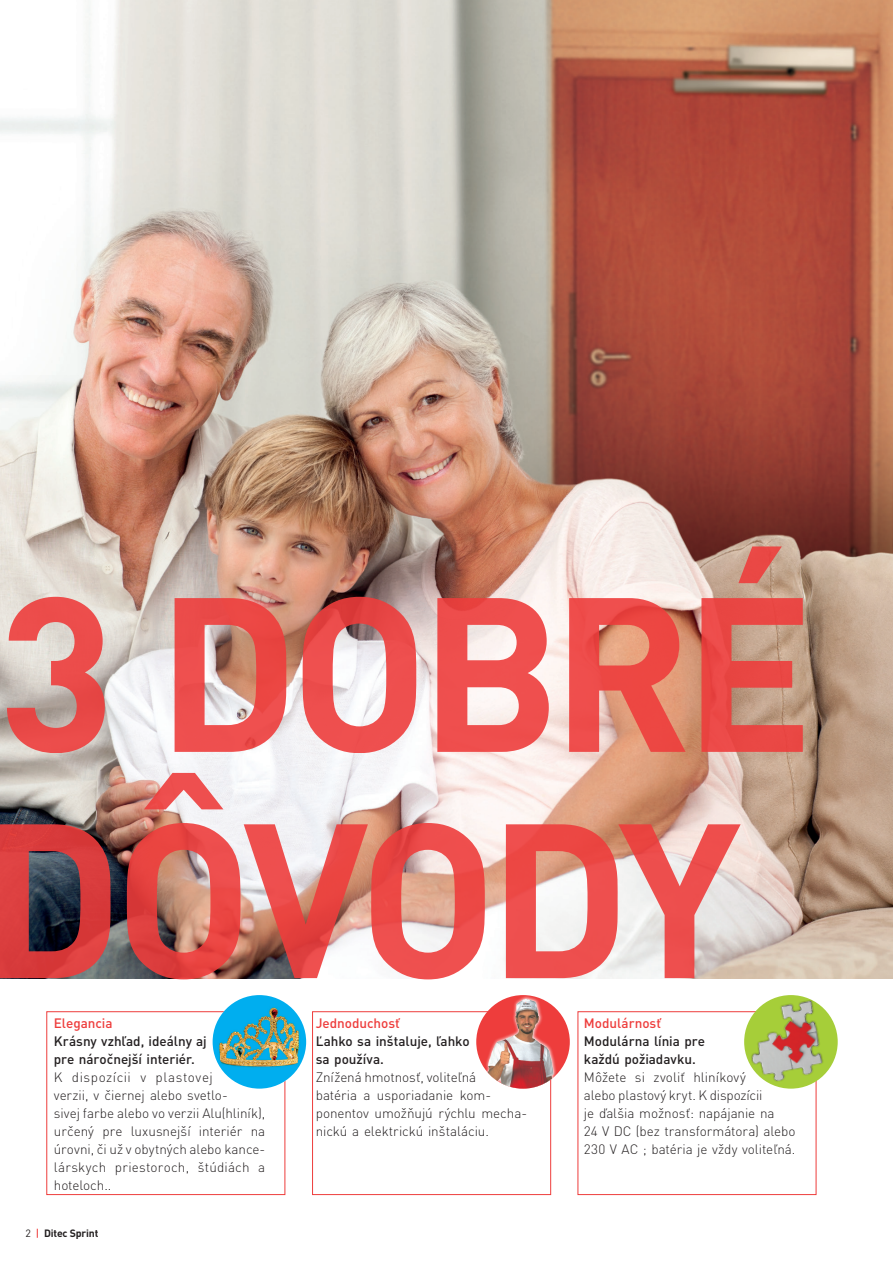
<style>
.page{position:relative;width:893px;height:1263px;background:#fff}
.page>*{position:absolute;margin:0;border:0;box-sizing:border-box;transform-origin:0 0}
.t1{font:700 216px/226.2px "DIN Pro";letter-spacing:-.045em;color:#ee3d3c}
.Bodytext_9_-15{font:300 13.5px/18px "DIN Pro";letter-spacing:-.005em;color:#231f20}
.Bodytext_9_-15-2{font:500 13.5px/18px "DIN Pro";letter-spacing:-.005em;color:#231f20}
.Marked_word_9_-15{font:500 13.5px "DIN Pro";letter-spacing:-.005em;color:#ee3d3c}
.t2{font:700 10.5px "DIN Pro";letter-spacing:-.015em;color:#231f20}
.s1{font-weight:400}
.s2{font-weight:500;color:#ee3d3c}
</style>
<div class="page">
<div style="left:46px;top:1011px;width:239px;height:184px;border:1px solid #ee3d3c"></div>
<div style="left:312px;top:1011px;width:239px;height:184px;border:1px solid #ee3d3c"></div>
<div style="left:578px;top:1011px;width:238px;height:184px;border:1px solid #ee3d3c"></div>
<img style="left:0;top:0;width:893px;height:978px">
<div style="left:476px;top:995px;width:94px;height:94px;background:#ee3d3c;border-radius:50%"></div>
<svg style="left:510px;top:995px;width:26px;height:2px"></svg>
<img style="left:482px;top:997px;width:79px;height:92px">
<img style="left:213px;top:995px;width:93px;height:94px;border-radius:47px">
<div style="left:744px;top:995px;width:94px;height:94px;background:#a6ce39;border-radius:50%"></div>
<svg style="left:744px;top:1011px;width:73px;height:76px"></svg>
<img style="left:745px;top:999px;width:83px;height:85px">
<h1 class="t1" style="left:-19px;top:552px;width:835px">3 DOBRÉ<br>DÔVODY</h1>
<p class="Marked_word_9_-15" style="left:54px;top:1014px;width:60px">Elegancia</p>
<p class="Bodytext_9_-15-2" style="left:54px;top:1031px;width:154px">Krásny vzhľad, ideálny aj pre náročnejší interiér.</p>
<p class="Bodytext_9_-15" style="left:54px;top:1067px;width:213px">K dispozícii v plastovej<br>verzii, v čiernej alebo svetlo-<br>sivej farbe alebo vo verzii Alu(hliník), určený pre luxusnejší interiér na úrovni, či už v obytných alebo kance&shy;lárskych priestoroch, štúdiách a hoteloch..</p>
<p class="Marked_word_9_-15" style="left:584px;top:1014px;width:79px">Modulárnosť</p>
<p class="Bodytext_9_-15-2" style="left:584px;top:1031px;width:123px">Modulárna línia pre každú požiadavku.</p>
<p class="Bodytext_9_-15" style="left:584px;top:1067px;width:192px">Môžete si zvoliť hliníkový alebo plastový kryt. K dispozícii je ďalšia možnosť: napájanie na</p>
<p class="Bodytext_9_-15" style="left:584px;top:1121px;width:213px">24 V DC (bez transformátora) alebo<br>230 V AC ; batéria je vždy voliteľná.</p>
<p class="Marked_word_9_-15" style="left:316px;top:1014px;width:86px">Jednoduchosť</p>
<p class="Bodytext_9_-15-2" style="left:316px;top:1032px;width:155px">Ľahko sa inštaluje, ľahko sa používa.</p>
<p class="Bodytext_9_-15" style="left:316px;top:1068px;width:213px">Znížená hmotnosť, voliteľná<br>batéria a usporiadanie kom&shy;ponentov umožňujú rýchlu mecha&shy;nickú a elektrickú inštaláciu.</p>
<p class="t2" style="left:26px;top:1226px;width:74px"><span class="s1">2</span> <span class="s2">|</span> Ditec Sprint</p>
</div>
